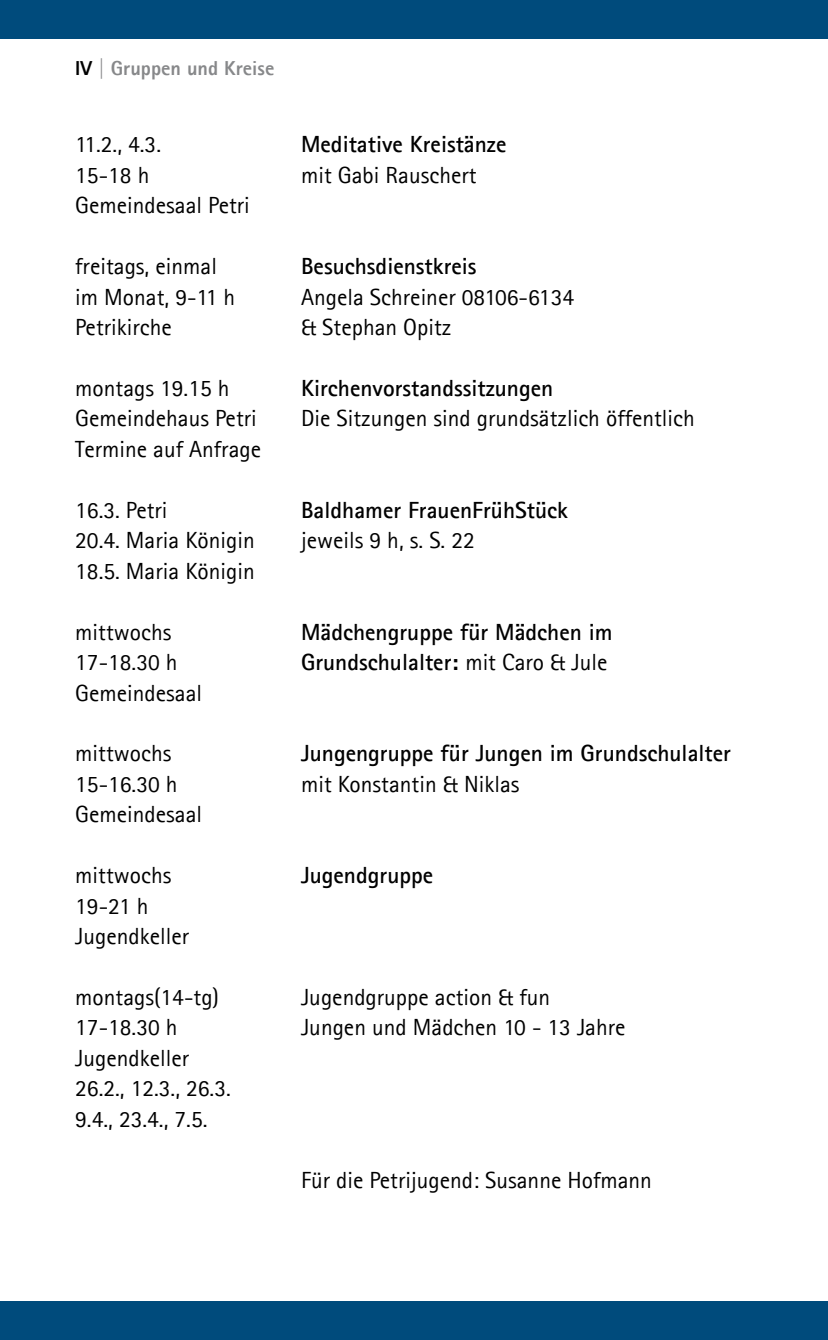
<style>
.page{position:relative;width:828px;height:1340px;background:#fff}
.page>*{position:absolute;margin:0;border:0;box-sizing:border-box;transform-origin:0 0}
.t1{font:23.4px/30.4px "Agfa Rotis Sans Serif";color:#000}
.t2{font:700 23.4px/30.4px "Agfa Rotis Sans Serif";color:#000}
.t3{font:800 20.25px "Agfa Rotis Sans Serif";color:#87888a}
.s1{color:#000}
.s2{font-weight:400}
.s3{font-weight:700}
</style>
<div class="page">
<div style="left:0;top:0;width:828px;height:38px;background:#004b7c"></div>
<div style="left:0;top:1301px;width:828px;height:38px;background:#004b7c"></div>
<p class="t3" style="left:75px;top:55px;width:201px"><span class="s1">IV</span> | Gruppen und Kreise</p>
<p class="t1" style="left:75px;top:129px;width:176px">11.2., 4.3.<br>15-18 h<br>Gemeindesaal Petri</p>
<p class="t1" style="left:75px;top:251px;width:161px">freitags, einmal im Monat, 9-11 h<br>Petrikirche</p>
<p class="t1" style="left:75px;top:372px;width:187px">montags 19.15 h<br>Gemeindehaus Petri<br>Termine auf Anfrage</p>
<p class="t1" style="left:75px;top:494px;width:181px">16.3. Petri<br>20.4. Maria Königin<br>18.5. Maria Königin</p>
<p class="t1" style="left:75px;top:616px;width:128px">mittwochs<br>17-18.30 h<br>Gemeindesaal</p>
<p class="t1" style="left:75px;top:738px;width:128px">mittwochs<br>15-16.30 h<br>Gemeindesaal</p>
<p class="t1" style="left:75px;top:860px;width:115px">mittwochs<br>19-21 h<br>Jugendkeller</p>
<p class="t1" style="left:75px;top:981px;width:157px">montags(14-tg)<br>17-18.30 h<br>Jugendkeller<br>26.2., 12.3., 26.3.<br>9.4., 23.4., 7.5.</p>
<p class="t2" style="left:301px;top:129px;width:207px">Meditative Kreistänze <span class="s2">mit Gabi Rauschert</span></p>
<p class="t1" style="left:301px;top:251px;width:274px"><span class="s3">Besuchsdienstkreis<br></span>Angela Schreiner 08106-6134 &amp; Stephan Opitz</p>
<p class="t1" style="left:301px;top:372px;width:395px"><span class="s3">Kirchenvorstandssitzungen<br></span>Die Sitzungen sind grundsätzlich öffentlich</p>
<p class="t2" style="left:301px;top:494px;width:268px">Baldhamer FrauenFrühStück <span class="s2">jeweils 9 h, s. S. 22</span></p>
<p class="t2" style="left:301px;top:616px;width:313px">Mädchengruppe für Mädchen im<br>Grundschulalter: <span class="s2">mit Caro &amp; Jule</span></p>
<p class="t2" style="left:301px;top:737px;width:431px">Jungengruppe für Jungen im Grundschulalter <span class="s2">mit Konstantin &amp; Niklas</span></p>
<p class="t2" style="left:301px;top:859px;width:134px">Jugendgruppe</p>
<p class="t1" style="left:301px;top:981px;width:326px">Jugendgruppe action &amp; fun<br>Jungen und Mädchen 10 - 13 Jahre</p>
<p class="t1" style="left:301px;top:1164px;width:352px">Für die Petrijugend: Susanne Hofmann</p>
</div>
